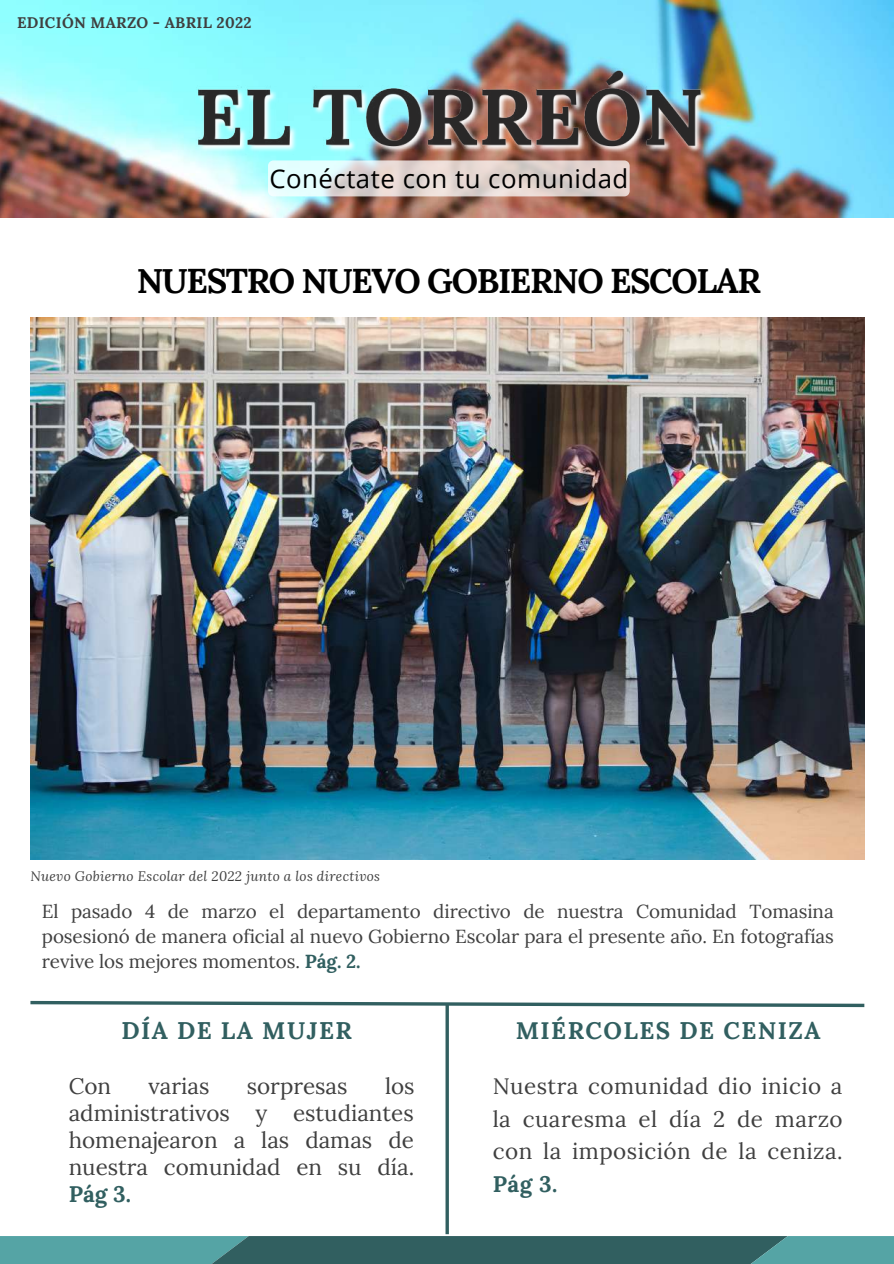
<style>
.page{position:relative;width:894px;height:1264px;background:#fff}
.page>*{position:absolute;margin:0;border:0;box-sizing:border-box;transform-origin:0 0}
.t1{font:700 34.35px "Lora";letter-spacing:-.04em;color:#000}
.t2{font:25.8px "Open Sans";letter-spacing:.02em;color:#000}
.t3{font:700 24px "Lora";letter-spacing:.06em;color:#315f60}
.t4{font:22.35px/27px "Lora";color:#3f3f3f;text-align:justify}
.t5{font:700 22.35px "Lora";letter-spacing:.01em;color:#315f60}
.t6{font:18.75px/24.8px "Lora";letter-spacing:-.005em;color:#3f3f3f;text-align:justify}
.t7{font:700 15.3px "Lora";letter-spacing:.02em;color:#3f3f3f}
.t8{font:italic 13.65px "Lora";letter-spacing:.02em;color:#3f3f3f}
.s1{font-weight:700;color:#315f60}
</style>
<div class="page">
<img style="left:30px;top:318px;width:834px;height:541px">
<svg style="left:30px;top:1000px;width:835px;height:8px"></svg>
<svg style="left:445px;top:1004px;width:4px;height:230px"></svg>
<svg style="left:0;top:1236px;width:893px;height:27px;background:#3f7a7b"></svg>
<img style="left:0;top:0;width:893px;height:217px">
<img style="left:191px;top:62px;width:523px;height:115px">
<svg style="left:268px;top:160px;width:361px;height:36px;background:#dfdad7"></svg>
<p class="t7" style="left:17px;top:13px;width:236px">EDICIÓN MARZO - ABRIL 2022</p>
<h2 class="t2" style="left:269px;top:160px;width:360px">Conéctate con tu comunidad</h2>
<h1 class="t1" style="left:137px;top:258px;width:625px">NUESTRO NUEVO GOBIERNO ESCOLAR</h1>
<p class="t8" style="left:30px;top:866px;width:351px">Nuevo Gobierno Escolar del 2022 junto a los directivos</p>
<p class="t6" style="left:42px;top:899px;width:793px">El pasado 4 de marzo el departamento directivo de nuestra Comunidad Tomasina posesionó de manera oficial al nuevo Gobierno Escolar para el presente año. En fotografías revive los mejores momentos. <span class="s1">Pág. 2.</span></p>
<p class="t3" style="left:121px;top:1014px;width:232px">DÍA DE LA MUJER</p>
<p class="t4" style="left:69px;top:1071px;width:347px;text-indent:316px">los administrativos y estudiantes homenajearon a las damas de nuestra comunidad en su día.</p>
<p class="t5" style="left:69px;top:1179px;width:64px">Pág 3.</p>
<p class="t4" style="left:69px;top:1071px;width:44px">Con</p>
<p class="t4" style="left:148px;top:1071px;width:62px">varias</p>
<p class="t4" style="left:247px;top:1071px;width:102px">sorpresas</p>
<p class="t3" style="left:515px;top:1014px;width:306px">MIÉRCOLES DE CENIZA</p>
<p class="t4" style="left:492px;top:1069px;width:351px;line-height:32.7px">Nuestra comunidad dio inicio a la cuaresma el día 2 de marzo con la imposición de la ceniza.</p>
<p class="t5" style="left:492px;top:1169px;width:66px">Pág 3.</p>
</div>
